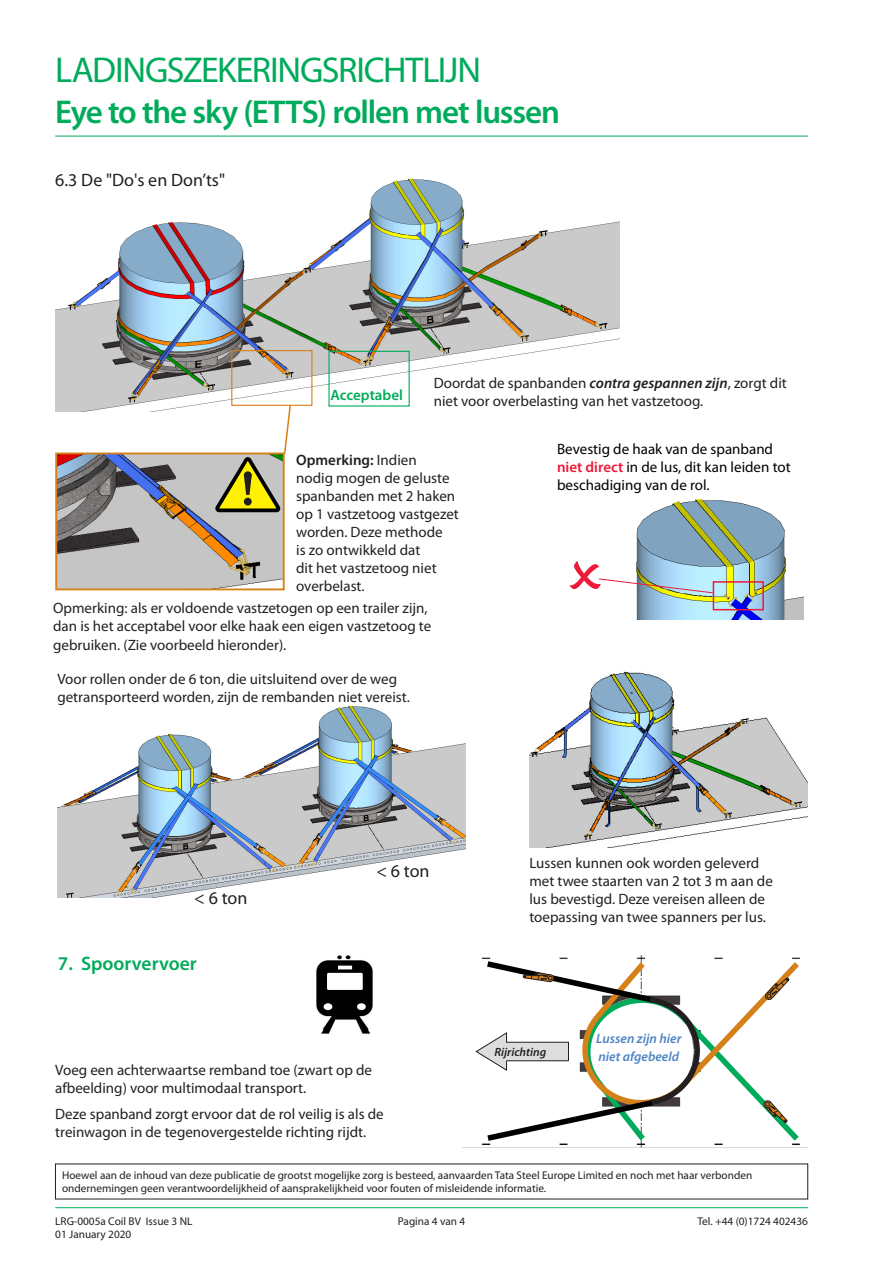
<style>
.page{position:relative;width:893px;height:1263px;background:#fff}
.page>*{position:absolute;margin:0;border:0;box-sizing:border-box;transform-origin:0 0}
.t1{font:36px "Myriad Pro";letter-spacing:-.035em;color:#00ab5b}
.t2{font:600 33px "Myriad Pro";letter-spacing:-.035em;color:#00ab5b}
.t3{font:600 19.5px "Myriad Pro";color:#00ab5b}
.t4{font:18px "Myriad Pro";color:#231f20}
.t5{font:15px/18px "Myriad Pro";color:#231f20}
.t6{font:15px/18px "Myriad Pro";color:#000}
.t7{font:600 15px "Myriad Pro";color:#00ab5b}
.t8{font:italic 600 13.5px/18px "Myriad Pro";color:#4d84c4}
.t9{font:italic 600 12px "Myriad Pro";color:#231f20}
.t10{font:11.25px "Myriad Pro";color:#231f20}
.s1{font-weight:600;font-style:italic}
.s2{font-weight:600}
.s3{font-weight:600;color:#ed1a3a}
</style>
<div class="page">
<hr style="left:55px;top:1207px;width:753px;height:1px;background:#00ab5b">
<hr style="left:55px;top:136px;width:753px;height:1px;background:#00ab5b">
<img style="left:55px;top:178px;width:564px;height:233px">
<div style="left:231px;top:350px;width:81px;height:56px;border:1px solid #d58018"></div>
<div style="left:328px;top:351px;width:82px;height:56px;border:1px solid #00ab5b"></div>
<img style="left:463px;top:955px;width:345px;height:193px">
<svg style="left:476px;top:956px;width:329px;height:190px"></svg>
<img style="left:316px;top:955px;width:56px;height:78px">
<img style="left:58px;top:455px;width:224px;height:132px">
<div style="left:55px;top:452px;width:230px;height:138px;border:2px solid #d58018"></div>
<svg style="left:212px;top:403px;width:80px;height:112px"></svg>
<img style="left:636px;top:499px;width:168px;height:120px">
<div style="left:713px;top:581px;width:51px;height:29px;border:2px solid #ed1a3a"></div>
<img style="left:529px;top:671px;width:279px;height:176px">
<img style="left:57px;top:705px;width:408px;height:192px">
<svg style="left:599px;top:560px;width:114px;height:34px"></svg>
<p class="t1" style="left:55px;top:48px;width:427px">LADINGSZEKERINGSRICHTLIJN</p>
<p class="t2" style="left:55px;top:91px;width:506px">Eye to the sky (ETTS) rollen met lussen</p>
<p class="t4" style="left:55px;top:169px;width:171px">6.3 De "Do's en Don’ts"</p>
<p class="t7" style="left:331px;top:385px;width:74px">Acceptabel</p>
<p class="t5" style="left:434px;top:373px;width:355px">Doordat de spanbanden <span class="s1">contra gespannen zijn</span>, zorgt dit niet voor overbelasting van het vastzetoog.</p>
<p class="t5" style="left:296px;top:450px;width:164px"><span class="s2">Opmerking:</span> Indien<br>nodig mogen de geluste spanbanden met 2 haken op 1 vastzetoog vastgezet worden. Deze methode<br>is zo ontwikkeld dat<br>dit het vastzetoog niet overbelast.</p>
<p class="t6" style="left:557px;top:439px;width:235px">Bevestig de haak van de spanband <span class="s3">niet direct</span> in de lus, dit kan leiden tot beschadiging van de rol.</p>
<p class="t5" style="left:53px;top:599px;width:380px">Opmerking: als er voldoende vastzetogen op een trailer zijn, dan is het acceptabel voor elke haak een eigen vastzetoog te gebruiken. (Zie voorbeeld hieronder).</p>
<p class="t5" style="left:57px;top:669px;width:354px">Voor rollen onder de 6 ton, die uitsluitend over de weg getransporteerd worden, zijn de rembanden niet vereist.</p>
<p class="t4" style="left:194px;top:887px;width:55px">&lt; 6 ton</p>
<p class="t3" style="left:58px;top:951px;width:140px">7. Spoorvervoer</p>
<p class="t4" style="left:376px;top:860px;width:55px">&lt; 6 ton</p>
<p class="t5" style="left:55px;top:1060px;width:318px">Voeg een achterwaartse remband toe (zwart op de afbeelding) voor multimodaal transport.</p>
<p class="t5" style="left:55px;top:1105px;width:330px">Deze spanband zorgt ervoor dat de rol veilig is als de treinwagon in de tegenovergestelde richting rijdt.</p>
<p class="t5" style="left:529px;top:854px;width:245px">Lussen kunnen ook worden geleverd met twee staarten van 2 tot 3 m aan de lus bevestigd. Deze vereisen alleen de toepassing van twee spanners per lus.</p>
<p class="t9" style="left:494px;top:1045px;width:53px">Rijrichting</p>
<p class="t8" style="left:596px;top:1029px;width:87px">Lussen zijn hier niet afgebeeld</p>
<p class="t10" style="left:62px;top:1168px;width:692px">Hoewel aan de inhoud van deze publicatie de grootst mogelijke zorg is besteed, aanvaarden Tata Steel Europe Limited en noch met haar verbonden</p>
<p class="t10" style="left:62px;top:1182px;width:486px">ondernemingen geen verantwoordelijkheid of aansprakelijkheid voor fouten of misleidende informatie.</p>
<p class="t10" style="left:55px;top:1214px;width:139px">LRG-0005a Coil BV Issue 3 NL</p>
<p class="t10" style="left:398px;top:1214px;width:69px">Pagina 4 van 4</p>
<p class="t10" style="left:55px;top:1227px;width:78px">01 January 2020</p>
<p class="t10" style="left:697px;top:1214px;width:112px">Tel. +44 (0)1724 402436</p>
</div>
